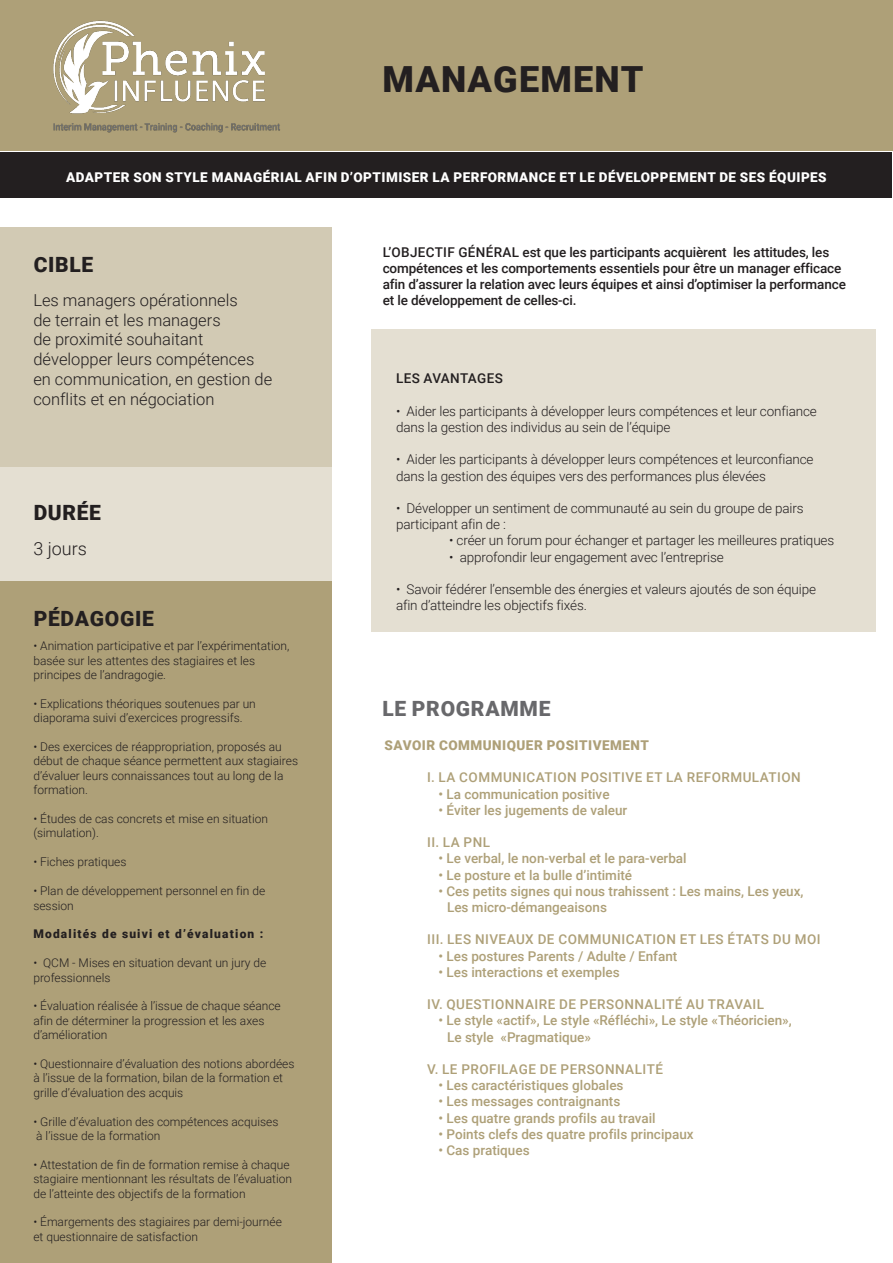
<style>
.page{position:relative;width:893px;height:1263px;background:#fff}
.page>*{position:absolute;margin:0;border:0;box-sizing:border-box;transform-origin:0 0}
.t1{font:900 36px "Roboto";letter-spacing:.035em;color:#231f20}
.t2{font:900 21px "Roboto";letter-spacing:.03em;color:#231f20}
.t3{font:900 21px "Roboto";letter-spacing:.035em;color:#68686b}
.t4{font:300 18px "Roboto";color:#231f20}
.t5{font:300 16.5px/19.8px "Roboto";color:#231f20}
.t6{font:300 13.5px/16.2px "Roboto";letter-spacing:-.01em;color:#231f20}
.t7{font:500 13.5px "Roboto";color:#aea078}
.t8{font:500 13.5px/16.2px "Roboto";letter-spacing:-.01em;color:#231f20}
.t9{font:500 13.5px "Roboto";letter-spacing:.035em;color:#aea078}
.t10{font:900 13.5px "Roboto";letter-spacing:.035em;color:#fff}
.t11{font:900 13.5px "Roboto";letter-spacing:.035em;color:#aea078}
.t12{font:500 13.5px "Roboto";letter-spacing:.025em;color:#231f20}
.t13{font:300 12px/14.4px "Roboto";color:#231f20}
.t14{font:900 12px "Roboto";letter-spacing:.1em;color:#231f20}
</style>
<div class="page">
<div style="left:371px;top:329px;width:504px;height:302px;background:#e4dfd2"></div>
<div style="left:0;top:0;width:893px;height:151px;background:#aea078"></div>
<img style="left:53px;top:20px;width:227px;height:113px">
<svg style="left:0;top:227px;width:332px;height:355px;fill:#d2cab4"></svg>
<div style="left:0;top:582px;width:332px;height:681px;background:#aea078"></div>
<div style="left:1px;top:152px;width:891px;height:45px;background:#231f20"></div>
<p class="t1" style="left:383px;top:54px;width:262px">MANAGEMENT</p>
<p class="t10" style="left:66px;top:167px;width:762px">ADAPTER SON STYLE MANAGÉRIAL AFIN D’OPTIMISER LA PERFORMANCE ET LE DÉVELOPPEMENT DE SES ÉQUIPES</p>
<p class="t2" style="left:34px;top:250px;width:61px">CIBLE</p>
<p class="t5" style="left:33px;top:289px;width:240px">Les managers opérationnels<br>de terrain et les managers<br>de proximité souhaitant développer leurs compétences en communication, en gestion de conflits et en négociation</p>
<p class="t2" style="left:34px;top:497px;width:69px">DURÉE</p>
<p class="t4" style="left:33px;top:536px;width:55px">3 jours</p>
<p class="t2" style="left:34px;top:604px;width:122px">PÉDAGOGIE</p>
<p class="t13" style="left:33px;top:638px;width:258px">• Animation participative et par l’expérimentation, basée sur les attentes des stagiaires et les principes de l’andragogie.</p>
<p class="t13" style="left:33px;top:696px;width:224px">• Explications théoriques soutenues par un diaporama suivi d’exercices progressifs.</p>
<p class="t13" style="left:33px;top:739px;width:266px">• Des exercices de réappropriation, proposés au début de chaque séance permettent aux stagiaires d’évaluer leurs connaissances tout au long de la formation.</p>
<p class="t13" style="left:33px;top:811px;width:236px">• Études de cas concrets et mise en situation (simulation).</p>
<p class="t13" style="left:33px;top:854px;width:95px">• Fiches pratiques</p>
<p class="t13" style="left:33px;top:883px;width:233px">• Plan de développement personnel en fin de session</p>
<p class="t14" style="left:33px;top:926px;width:231px">Modalités de suivi et d’évaluation :</p>
<p class="t13" style="left:33px;top:955px;width:234px">• QCM - Mises en situation devant un jury de professionnels</p>
<p class="t13" style="left:33px;top:998px;width:249px">• Évaluation réalisée à l’issue de chaque séance afin de déterminer la progression et les axes d’amélioration</p>
<p class="t13" style="left:33px;top:1056px;width:263px">• Questionnaire d’évaluation des notions abordées à l’issue de la formation, bilan de la formation et grille d’évaluation des acquis</p>
<p class="t13" style="left:33px;top:1113px;width:247px">• Grille d’évaluation des compétences acquises</p>
<p class="t13" style="left:36px;top:1128px;width:126px">à l’issue de la formation</p>
<p class="t13" style="left:33px;top:1157px;width:260px">• Attestation de fin de formation remise à chaque stagiaire mentionnant les résultats de l’évaluation de l’atteinte des objectifs de la formation</p>
<p class="t13" style="left:33px;top:1214px;width:250px">• Émargements des stagiaires par demi-journée</p>
<p class="t13" style="left:33px;top:1229px;width:166px">et questionnaire de satisfaction</p>
<p class="t8" style="left:383px;top:243px;width:465px">L’OBJECTIF GÉNÉRAL est que les participants acquièrent les attitudes, les compétences et les comportements essentiels pour être un manager efficace afin d’assurer la relation avec leurs équipes et ainsi d’optimiser la performance et le développement de celles-ci.</p>
<p class="t12" style="left:396px;top:369px;width:108px">LES AVANTAGES</p>
<p class="t6" style="left:396px;top:402px;width:422px">• Aider les participants à développer leurs compétences et leur confiance</p>
<p class="t6" style="left:396px;top:418px;width:276px">dans la gestion des individus au sein de l’équipe</p>
<p class="t6" style="left:396px;top:451px;width:419px">• Aider les participants à développer leurs compétences et leurconfiance</p>
<p class="t6" style="left:396px;top:467px;width:371px">dans la gestion des équipes vers des performances plus élevées</p>
<p class="t6" style="left:396px;top:499px;width:409px">• Développer un sentiment de communauté au sein du groupe de pairs</p>
<p class="t6" style="left:396px;top:516px;width:111px">participant afin de :</p>
<p class="t6" style="left:449px;top:532px;width:387px">• créer un forum pour échanger et partager les meilleures pratiques</p>
<p class="t6" style="left:449px;top:548px;width:276px">• approfondir leur engagement avec l’entreprise</p>
<p class="t6" style="left:396px;top:580px;width:421px">• Savoir fédérer l’ensemble des énergies et valeurs ajoutés de son équipe afin d’atteindre les objectifs fixés.</p>
<p class="t3" style="left:382px;top:694px;width:170px">LE PROGRAMME</p>
<p class="t11" style="left:385px;top:736px;width:266px">SAVOIR COMMUNIQUER POSITIVEMENT</p>
<p class="t9" style="left:427px;top:768px;width:375px">I. LA COMMUNICATION POSITIVE ET LA REFORMULATION</p>
<p class="t7" style="left:438px;top:784px;width:173px">• La communication positive</p>
<p class="t7" style="left:438px;top:800px;width:190px">• Éviter les jugements de valeur</p>
<p class="t7" style="left:427px;top:833px;width:64px">II. LA PNL</p>
<p class="t7" style="left:438px;top:849px;width:250px">• Le verbal, le non-verbal et le para-verbal</p>
<p class="t7" style="left:438px;top:865px;width:195px">• Le posture et la bulle d’intimité</p>
<p class="t7" style="left:438px;top:881px;width:367px">• Ces petits signes qui nous trahissent : Les mains, Les yeux,</p>
<p class="t7" style="left:447px;top:898px;width:161px">Les micro-démangeaisons</p>
<p class="t9" style="left:427px;top:930px;width:395px">III. LES NIVEAUX DE COMMUNICATION ET LES ÉTATS DU MOI</p>
<p class="t7" style="left:438px;top:946px;width:240px">• Les postures Parents / Adulte / Enfant</p>
<p class="t7" style="left:438px;top:962px;width:183px">• Les interactions et exemples</p>
<p class="t9" style="left:427px;top:995px;width:338px">IV. QUESTIONNAIRE DE PERSONNALITÉ AU TRAVAIL</p>
<p class="t7" style="left:438px;top:1011px;width:355px">• Le style «actif», Le style «Réfléchi», Le style «Théoricien»,</p>
<p class="t7" style="left:447px;top:1027px;width:146px">Le style «Pragmatique»</p>
<p class="t9" style="left:427px;top:1060px;width:237px">V. LE PROFILAGE DE PERSONNALITÉ</p>
<p class="t7" style="left:438px;top:1076px;width:187px">• Les caractéristiques globales</p>
<p class="t7" style="left:438px;top:1092px;width:183px">• Les messages contraignants</p>
<p class="t7" style="left:438px;top:1108px;width:219px">• Les quatre grands profils au travail</p>
<p class="t7" style="left:438px;top:1124px;width:257px">• Points clefs des quatre profils principaux</p>
<p class="t7" style="left:438px;top:1141px;width:93px">• Cas pratiques</p>
</div>
